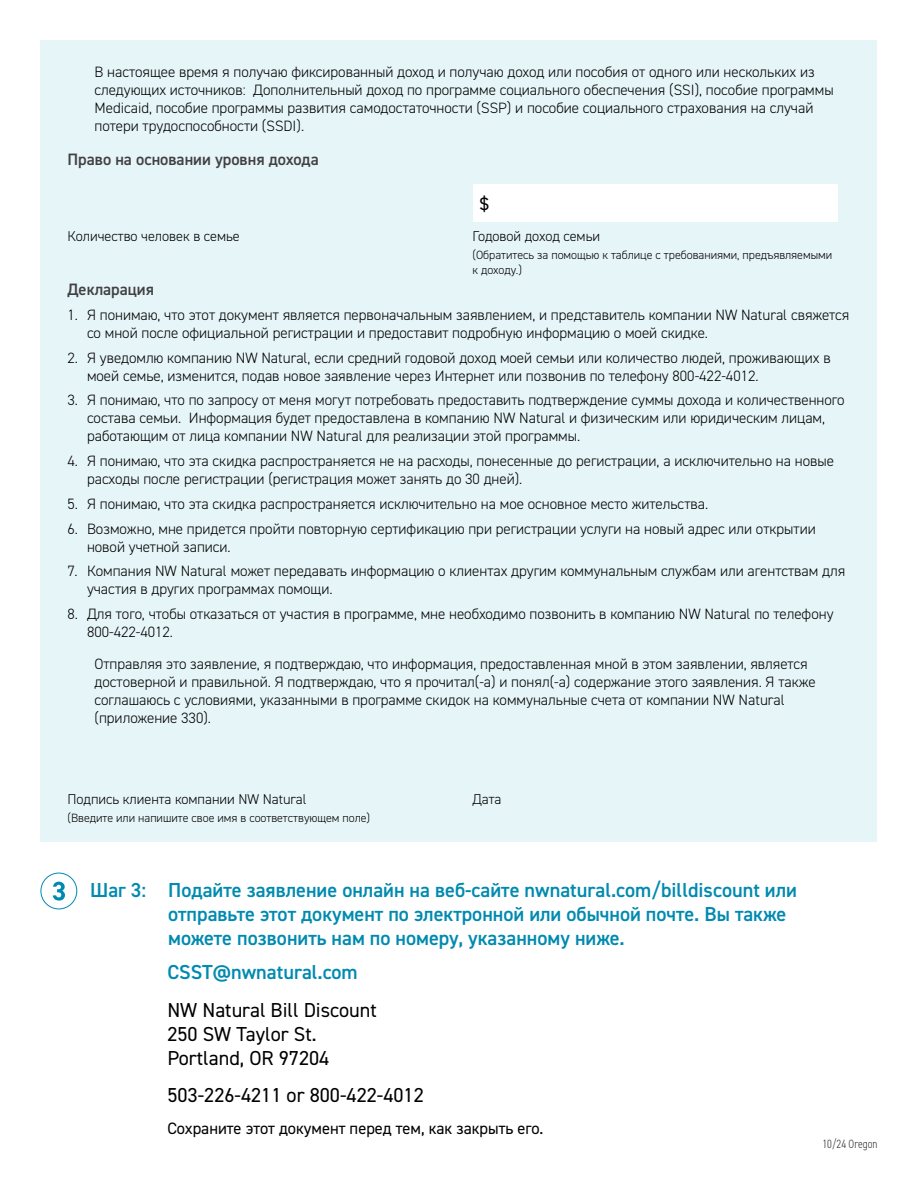
<style>
.page{position:relative;width:918px;height:1188px;background:#fff}
.page>*{position:absolute;margin:0;border:0;box-sizing:border-box;transform-origin:0 0}
.t1{font:600 20.25px/24px "DIN2014";color:#008ab0}
.t2{font:20.25px/24px "DIN2014";color:#000}
.t3{font:18px "DIN2014";color:#000}
.t4{font:16.5px "DIN2014";color:#000}
.t5{font:600 16.5px "DIN2014";color:#414042}
.t6{font:300 15px/18px "DIN2014";color:#000}
.t7{font:300 14.25px "DIN2014";color:#000}
.t8{font:300 12px/15px "DIN2014";color:#000}
.t9{font:300 condensed 12px "DIN2014";color:#414042}
</style>
<div class="page">
<div style="left:40px;top:40px;width:838px;height:802px;background:#e6f5f8"></div>
<div style="left:473px;top:184px;width:365px;height:38px;background:#fff"></div>
<div style="left:40px;top:873px;width:37px;height:36px;border:1px solid #008ab0;border-radius:50%"></div>
<svg style="left:53px;top:882px;width:12px;height:19px"></svg>
<p class="t6" style="left:94px;top:63px;width:741px">В настоящее время я получаю фиксированный доход и получаю доход или пособия от одного или нескольких из следующих источников: Дополнительный доход по программе социального обеспечения (SSI), пособие программы Medicaid, пособие программы развития самодостаточности (SSP) и пособие социального страхования на случай потери трудоспособности (SSDI).</p>
<p class="t5" style="left:68px;top:149px;width:253px">Право на основании уровня дохода</p>
<p class="t3" style="left:480px;top:193px;width:10px">$</p>
<p class="t7" style="left:68px;top:228px;width:174px">Количество человек в семье</p>
<p class="t7" style="left:472px;top:228px;width:129px">Годовой доход семьи</p>
<p class="t8" style="left:472px;top:248px;width:361px">(Обратитесь за помощью к таблице с требованиями, предъявляемыми к доходу.)</p>
<p class="t5" style="left:68px;top:279px;width:88px">Декларация</p>
<p class="t6" style="left:87px;top:306px;width:764px;text-indent:-20px">1. Я понимаю, что этот документ является первоначальным заявлением, и представитель компании NW Natural свяжется со мной после официальной регистрации и предоставит подробную информацию о моей скидке.</p>
<p class="t6" style="left:87px;top:349px;width:745px;text-indent:-19px">2. Я уведомлю компанию NW Natural, если средний годовой доход моей семьи или количество людей, проживающих в моей семье, изменится, подав новое заявление через Интернет или позвонив по телефону 800-422-4012.</p>
<p class="t6" style="left:87px;top:391px;width:759px;text-indent:-20px">3. Я понимаю, что по запросу от меня могут потребовать предоставить подтверждение суммы дохода и количественного состава семьи. Информация будет предоставлена в компанию NW Natural и физическим или юридическим лицам, работающим от лица компании NW Natural для реализации этой программы.</p>
<p class="t6" style="left:87px;top:452px;width:749px;text-indent:-19px">4. Я понимаю, что эта скидка распространяется не на расходы, понесенные до регистрации, а исключительно на новые расходы после регистрации (регистрация может занять до 30 дней).</p>
<p class="t6" style="left:68px;top:495px;width:642px">5. Я понимаю, что эта скидка распространяется исключительно на мое основное место жительства.</p>
<p class="t6" style="left:87px;top:520px;width:730px;text-indent:-20px">6. Возможно, мне придется пройти повторную сертификацию при регистрации услуги на новый адрес или открытии новой учетной записи.</p>
<p class="t6" style="left:87px;top:562px;width:760px;text-indent:-20px">7. Компания NW Natural может передавать информацию о клиентах другим коммунальным службам или агентствам для участия в других программах помощи.</p>
<p class="t6" style="left:87px;top:605px;width:748px;text-indent:-20px">8. Для того, чтобы отказаться от участия в программе, мне необходимо позвонить в компанию NW Natural по телефону<br>800‑422‑4012.</p>
<p class="t6" style="left:94px;top:655px;width:723px">Отправляя это заявление, я подтверждаю, что информация, предоставленная мной в этом заявлении, является достоверной и правильной. Я подтверждаю, что я прочитал(-а) и понял(-а) содержание этого заявления. Я также соглашаюсь с условиями, указанными в программе скидок на коммунальные счета от компании NW Natural (приложение 330).</p>
<p class="t7" style="left:68px;top:791px;width:241px">Подпись клиента компании NW Natural</p>
<p class="t7" style="left:472px;top:791px;width:31px">Дата</p>
<p class="t8" style="left:68px;top:811px;width:304px">(Введите или напишите свое имя в соответствующем поле)</p>
<h1 class="t1" style="left:168px;top:878px;width:630px;text-indent:-78px">Шаг 3: Подайте заявление онлайн на веб-сайте nwnatural.com/billdiscount или отправьте этот документ по электронной или обычной почте. Вы также можете позвонить нам по номеру, указанному ниже.</h1>
<h1 class="t1" style="left:167px;top:960px;width:192px">CSST@nwnatural.com</h1>
<h1 class="t2" style="left:167px;top:997px;width:211px">NW Natural Bill Discount<br>250 SW Taylor St.<br>Portland, OR 97204</h1>
<h1 class="t2" style="left:167px;top:1083px;width:258px">503-226-4211 or 800-422-4012</h1>
<p class="t4" style="left:167px;top:1118px;width:378px">Сохраните этот документ перед тем, как закрыть его.</p>
<p class="t9" style="left:823px;top:1136px;width:56px">10/24 Oregon</p>
</div>
